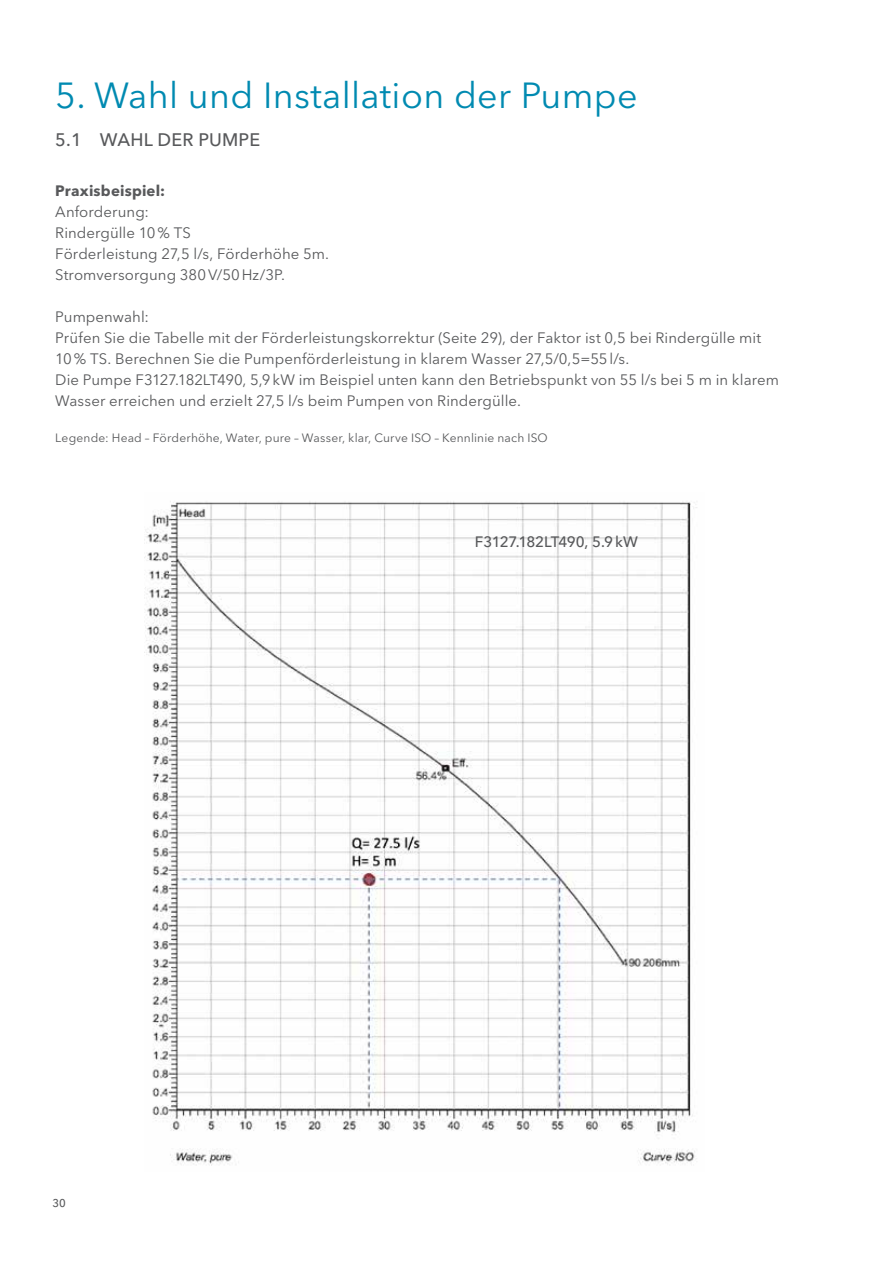
<style>
.page{position:relative;width:893px;height:1263px;background:#fff}
.page>*{position:absolute;margin:0;border:0;box-sizing:border-box;transform-origin:0 0}
.t1{font:36px "Avenir Next LT Pro";letter-spacing:.01em;color:#008ab1}
.t2{font:500 18px "Avenir Next LT Pro";letter-spacing:.01em;color:#58595b}
.t3{font:15px/21px "Avenir Next LT Pro";letter-spacing:.005em;color:#58595b}
.t4{font:500 15px "Avenir Next LT Pro";letter-spacing:-.02em;color:#58595b}
.t5{font:700 15px "Avenir Next LT Pro";letter-spacing:.015em;color:#58595b}
.t6{font:12px "Avenir Next LT Pro";letter-spacing:.015em;color:#58595b}
.t7{font:500 11.25px "Avenir Next LT Pro";color:#58595b}
</style>
<div class="page">
<img style="left:145px;top:501px;width:552px;height:665px">
<h1 class="t1" style="left:55px;top:74px;width:584px">5. Wahl und Installation der Pumpe</h1>
<p class="t2" style="left:55px;top:128px;width:207px">5.1 WAHL DER PUMPE</p>
<p class="t5" style="left:55px;top:181px;width:111px">Praxisbeispiel:</p>
<p class="t3" style="left:55px;top:201px;width:275px">Anforderung:<br>Rindergülle 10% TS<br>Förderleistung 27,5 l/s, Förderhöhe 5m.<br>Stromversorgung 380V/50Hz/3P.</p>
<p class="t3" style="left:55px;top:306px;width:725px">Pumpenwahl:<br>Prüfen Sie die Tabelle mit der Förderleistungskorrektur (Seite 29), der Faktor ist 0,5 bei Rindergülle mit 10% TS. Berechnen Sie die Pumpenförderleistung in klarem Wasser 27,5/0,5=55l/s.<br>Die Pumpe F3127.182LT490, 5,9kW im Beispiel unten kann den Betriebspunkt von 55 l/s bei 5 m in klarem Wasser erreichen und erzielt 27,5 l/s beim Pumpen von Rindergülle.</p>
<p class="t6" style="left:55px;top:430px;width:494px">Legende: Head – Förderhöhe, Water, pure – Wasser, klar, Curve ISO – Kennlinie nach ISO</p>
<p class="t7" style="left:52px;top:1196px;width:15px">30</p>
<p class="t4" style="left:475px;top:533px;width:165px">F3127.182LT490, 5.9kW</p>
</div>
